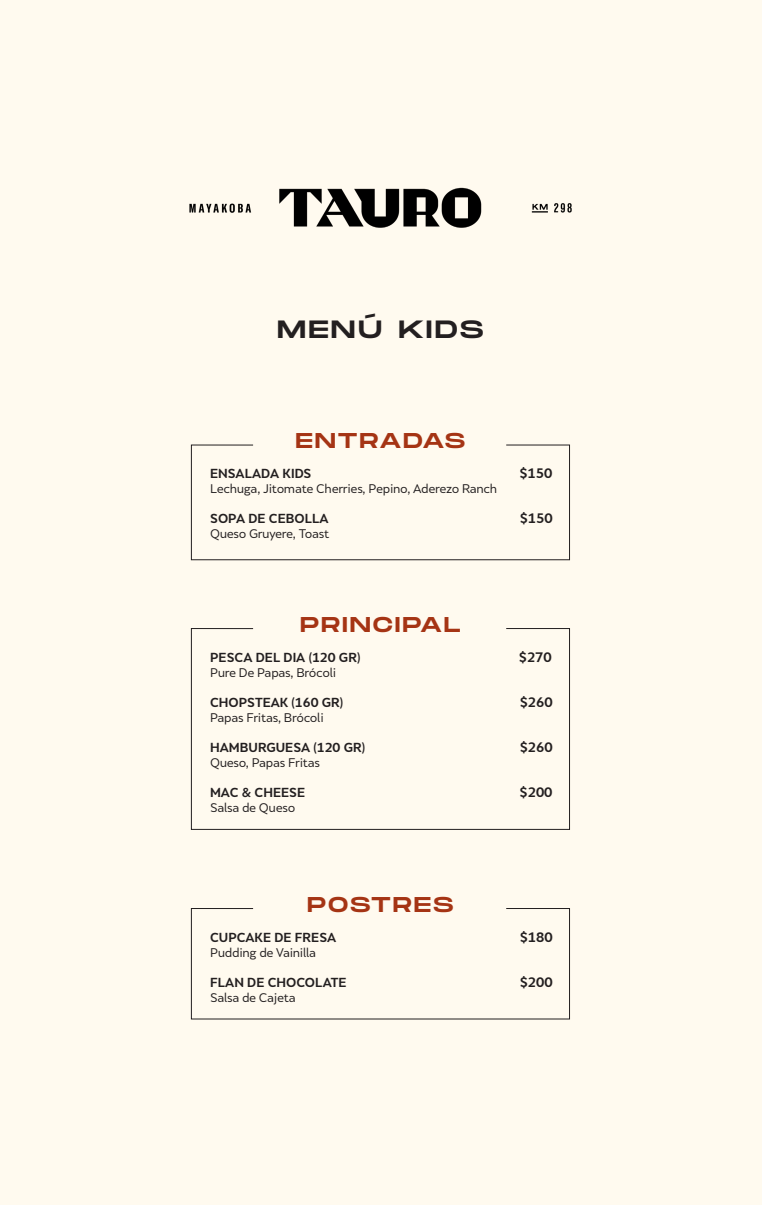
<style>
.page{position:relative;width:762px;height:1205px;background:#fffaef}
.page>*{position:absolute;margin:0;border:0;box-sizing:border-box;transform-origin:0 0}
.t1{font:25px "Monument Extended";letter-spacing:.09em;color:#231f20}
.t2{font:21.38px "Monument Extended";letter-spacing:.085em;color:#a53414}
.t3{font:21.38px "Monument Extended";letter-spacing:.065em;color:#a53414}
.t4{font:700 12.88px "Skola Sans";color:#231f20}
.t5{font:700 12.25px "Skola Sans";color:#231f20}
.t6{font:11.75px "Skola Sans";letter-spacing:-.03em;color:#231f20}
</style>
<div class="page">
<svg style="left:190px;top:444px;width:380px;height:117px"></svg>
<svg style="left:190px;top:628px;width:380px;height:202px"></svg>
<svg style="left:190px;top:908px;width:380px;height:112px"></svg>
<img style="left:189px;top:187px;width:383px;height:41px">
<p class="t1" style="left:277px;top:311px;width:208px">MENÚ KIDS</p>
<p class="t3" style="left:295px;top:425px;width:171px">ENTRADAS</p>
<p class="t5" style="left:210px;top:466px;width:103px">ENSALADA KIDS</p>
<p class="t4" style="left:519px;top:466px;width:35px">$150</p>
<p class="t6" style="left:210px;top:482px;width:289px">Lechuga, Jitomate Cherries, Pepino, Aderezo Ranch</p>
<p class="t5" style="left:210px;top:511px;width:120px">SOPA DE CEBOLLA</p>
<p class="t4" style="left:520px;top:511px;width:35px">$150</p>
<p class="t6" style="left:210px;top:527px;width:121px">Queso Gruyere, Toast</p>
<p class="t2" style="left:300px;top:609px;width:162px">PRINCIPAL</p>
<p class="t5" style="left:210px;top:650px;width:152px">PESCA DEL DIA (120 GR)</p>
<p class="t4" style="left:519px;top:649px;width:35px">$270</p>
<p class="t6" style="left:210px;top:665px;width:128px">Pure De Papas, Brócoli</p>
<p class="t5" style="left:210px;top:695px;width:135px">CHOPSTEAK (160 GR)</p>
<p class="t4" style="left:520px;top:694px;width:35px">$260</p>
<p class="t6" style="left:210px;top:710px;width:115px">Papas Fritas, Brócoli</p>
<p class="t5" style="left:210px;top:740px;width:157px">HAMBURGUESA (120 GR)</p>
<p class="t4" style="left:520px;top:739px;width:35px">$260</p>
<p class="t6" style="left:210px;top:755px;width:112px">Queso, Papas Fritas</p>
<p class="t5" style="left:210px;top:785px;width:97px">MAC &amp; CHEESE</p>
<p class="t4" style="left:519px;top:784px;width:35px">$200</p>
<p class="t6" style="left:210px;top:800px;width:87px">Salsa de Queso</p>
<p class="t2" style="left:307px;top:889px;width:148px">POSTRES</p>
<p class="t5" style="left:210px;top:930px;width:128px">CUPCAKE DE FRESA</p>
<p class="t4" style="left:520px;top:929px;width:35px">$180</p>
<p class="t6" style="left:210px;top:945px;width:108px">Pudding de Vainilla</p>
<p class="t5" style="left:210px;top:975px;width:138px">FLAN DE CHOCOLATE</p>
<p class="t4" style="left:520px;top:974px;width:35px">$200</p>
<p class="t6" style="left:210px;top:990px;width:87px">Salsa de Cajeta</p>
</div>
